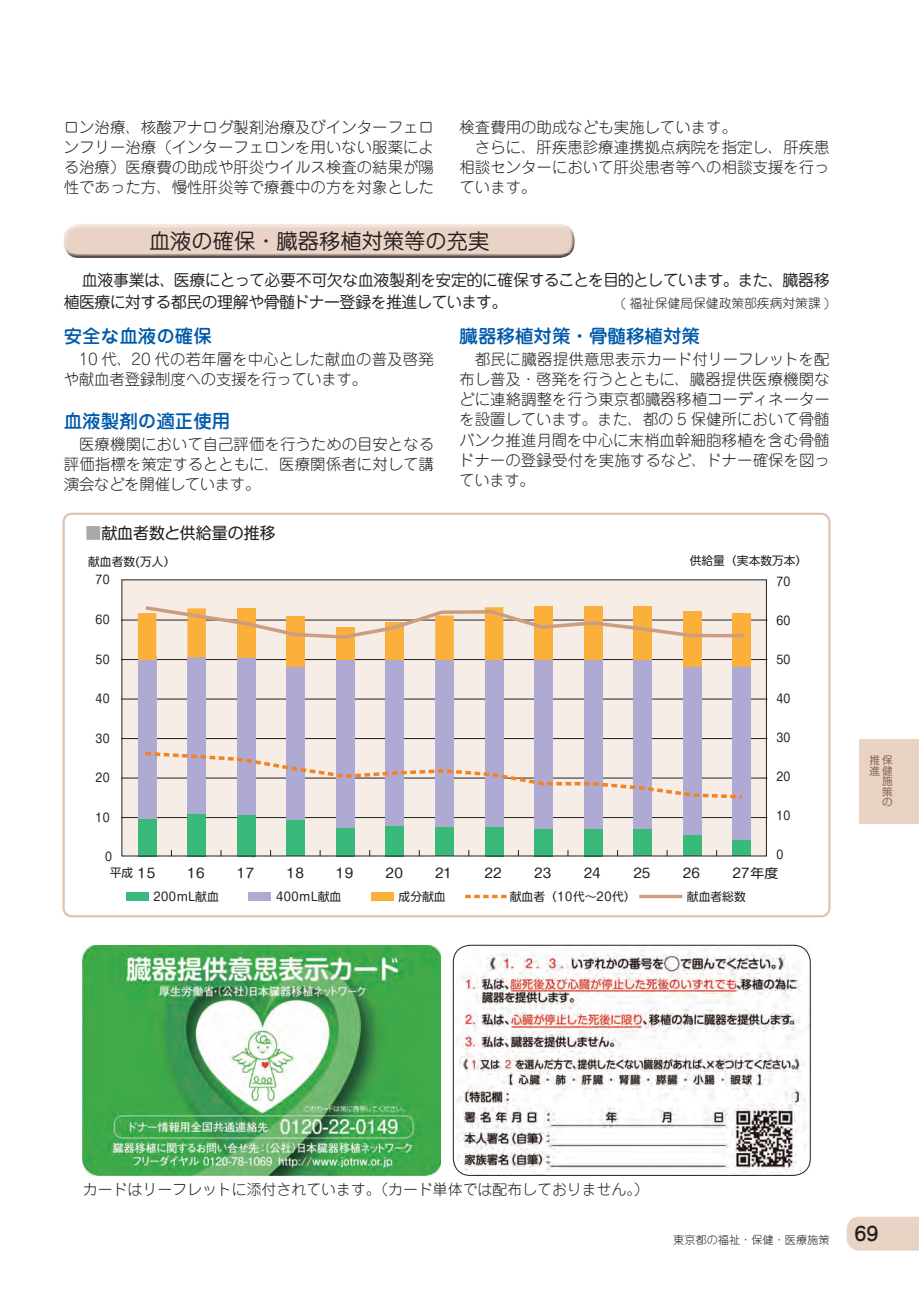
<style>
.page{position:relative;width:919px;height:1289px;background:#fff}
.page>*{position:absolute;margin:0;border:0;box-sizing:border-box;transform-origin:0 0}
.t1{font:21.3px "Jun 201 Pro";color:#231f20}
.t2{font:500 19.2px "Jun 34 Pro";color:#231f20}
.t3{font:500 18.45px "Jun 34 Pro";color:#015aaa}
.t4{font:15.9px/22.4px "Jun 201 Pro";letter-spacing:-.035em;color:#231f20}
.t5{font:15.9px "Shin M Go Pro";color:#231f20}
.t6{font:300 15.45px/20.2px "Jun 101 Pro";color:#231f20;text-align:justify}
.t7{font:300 14.85px "Jun 101 Pro";color:#231f20}
.t8{font:12.9px "Shin M Go Pro";color:#231f20;scale:1.08 1}
.t9{font:300 12.75px "Jun 101 Pro";color:#231f20}
.t10{font:11.7px "Shin M Go Pro";letter-spacing:.005em;color:#231f20;scale:.96 1}
.t11{font:11.7px "Shin M Go Pro";letter-spacing:.005em;color:#231f20}
.t12{font:11.7px "Shin M Go Pro";letter-spacing:.035em;color:#231f20}
.t13{font:11.7px "Shin M Go Pro";letter-spacing:.045em;color:#231f20}
.t14{font:300 11.1px "Jun 101 Pro";color:#231f20}
.t15{font:10.65px/10.6px "Shin M Go Pro";color:#886955;text-align:right}
.s1{color:#a8a9ad}
</style>
<div class="page">
<div style="left:859px;top:739px;width:59px;height:84px;background:#e9d3c4"></div>
<div style="left:846px;top:1216px;width:72px;height:34px;background:#e9d3c4"></div>
<img style="left:67px;top:253px;width:504px;height:5px">
<div style="left:64px;top:228px;width:510px;height:25px;background:#e9d3c4"></div>
<div style="left:63px;top:512px;width:767px;height:405px;border:2px solid #dec0ac;border-radius:8px"></div>
<div style="left:122px;top:580px;width:644px;height:276px;background:#f6ede6"></div>
<hr style="left:121px;top:777px;width:646px;height:1px;background:#231f20">
<hr style="left:121px;top:738px;width:646px;height:1px;background:#231f20">
<hr style="left:121px;top:698px;width:646px;height:1px;background:#231f20">
<hr style="left:121px;top:659px;width:646px;height:1px;background:#231f20">
<hr style="left:121px;top:619px;width:646px;height:1px;background:#231f20">
<hr style="left:121px;top:817px;width:646px;height:1px;background:#231f20">
<div style="left:126px;top:892px;width:22px;height:8px;background:#39b97a"></div>
<div style="left:248px;top:892px;width:23px;height:8px;background:#afaad3"></div>
<div style="left:371px;top:892px;width:23px;height:8px;background:#fbb03b"></div>
<svg style="left:639px;top:894px;width:43px;height:4px"></svg>
<svg style="left:465px;top:894px;width:42px;height:4px"></svg>
<div style="left:138px;top:816px;width:18px;height:40px;background:#39b97a"></div>
<div style="left:187px;top:811px;width:19px;height:45px;background:#39b97a"></div>
<div style="left:237px;top:807px;width:18px;height:49px;background:#39b97a"></div>
<div style="left:286px;top:814px;width:19px;height:42px;background:#39b97a"></div>
<div style="left:336px;top:819px;width:18px;height:37px;background:#39b97a"></div>
<div style="left:385px;top:819px;width:19px;height:37px;background:#39b97a"></div>
<div style="left:435px;top:825px;width:18px;height:31px;background:#39b97a"></div>
<div style="left:485px;top:826px;width:18px;height:30px;background:#39b97a"></div>
<div style="left:584px;top:828px;width:18px;height:28px;background:#39b97a"></div>
<div style="left:633px;top:828px;width:19px;height:28px;background:#39b97a"></div>
<div style="left:683px;top:828px;width:18px;height:28px;background:#39b97a"></div>
<div style="left:732px;top:834px;width:19px;height:22px;background:#39b97a"></div>
<div style="left:732px;top:613px;width:19px;height:54px;background:#fbb03b"></div>
<div style="left:732px;top:667px;width:19px;height:173px;background:#afaad3"></div>
<div style="left:534px;top:826px;width:19px;height:30px;background:#39b97a"></div>
<div style="left:138px;top:655px;width:18px;height:163px;background:#afaad3"></div>
<div style="left:187px;top:657px;width:19px;height:157px;background:#afaad3"></div>
<div style="left:237px;top:658px;width:18px;height:156px;background:#afaad3"></div>
<div style="left:286px;top:657px;width:19px;height:162px;background:#afaad3"></div>
<div style="left:336px;top:660px;width:18px;height:167px;background:#afaad3"></div>
<div style="left:385px;top:660px;width:19px;height:165px;background:#afaad3"></div>
<div style="left:435px;top:660px;width:18px;height:166px;background:#afaad3"></div>
<div style="left:534px;top:660px;width:19px;height:168px;background:#afaad3"></div>
<div style="left:584px;top:660px;width:18px;height:168px;background:#afaad3"></div>
<div style="left:633px;top:660px;width:19px;height:168px;background:#afaad3"></div>
<div style="left:683px;top:666px;width:18px;height:168px;background:#afaad3"></div>
<div style="left:485px;top:660px;width:18px;height:166px;background:#afaad3"></div>
<div style="left:286px;top:616px;width:19px;height:51px;background:#fbb03b"></div>
<div style="left:683px;top:610px;width:18px;height:56px;background:#fbb03b"></div>
<svg style="left:138px;top:606px;width:606px;height:54px"></svg>
<svg style="left:145px;top:749px;width:597px;height:51px"></svg>
<img style="left:83px;top:945px;width:358px;height:230px">
<img style="left:453px;top:945px;width:357px;height:230px">
<div style="left:453px;top:945px;width:357px;height:230px;border:1px solid #231f20;border-radius:17px"></div>
<p class="t6" style="left:64px;top:115px;width:371px">ロン治療、核酸アナログ製剤治療及びインターフェロンフリー治療（インターフェロンを用いない服薬による治療）医療費の助成や肝炎ウイルス検査の結果が陽性であった方、慢性肝炎等で療養中の方を対象とした</p>
<p class="t6" style="left:459px;top:115px;width:279px">検査費用の助成なども実施しています。</p>
<p class="t6" style="left:475px;top:135px;width:356px">さらに、肝疾患診療連携拠点病院を指定し、肝疾患</p>
<p class="t6" style="left:459px;top:155px;width:371px">相談センターにおいて肝炎患者等への相談支援を行っ</p>
<p class="t6" style="left:459px;top:175px;width:79px">ています。</p>
<h1 class="t1" style="left:149px;top:224px;width:342px">血液の確保・臓器移植対策等の充実</h1>
<p class="t4" style="left:64px;top:266px;width:767px;text-indent:18px">血液事業は、医療にとって必要不可欠な血液製剤を安定的に確保することを目的としています。また、臓器移植医療に対する都民の理解や骨髄ドナー登録を推進しています。</p>
<p class="t9" style="left:620px;top:293px;width:211px">( 福祉保健局保健政策部疾病対策課 )</p>
<p class="t3" style="left:64px;top:321px;width:149px">安全な血液の確保</p>
<p class="t6" style="left:64px;top:347px;width:372px;text-indent:15px">10 代、20 代の若年層を中心とした献血の普及啓発や献血者登録制度への支援を行っています。</p>
<p class="t3" style="left:64px;top:406px;width:168px">血液製剤の適正使用</p>
<p class="t6" style="left:64px;top:432px;width:372px;text-indent:15px">医療機関において自己評価を行うための目安となる評価指標を策定するとともに、医療関係者に対して講演会などを開催しています。</p>
<p class="t3" style="left:459px;top:321px;width:242px">臓器移植対策・骨髄移植対策</p>
<p class="t6" style="left:459px;top:347px;width:372px;text-indent:16px">都民に臓器提供意思表示カード付リーフレットを配布し普及・啓発を行うとともに、臓器提供医療機関などに連絡調整を行う東京都臓器移植コーディネーターを設置しています。また、都の 5 保健所において骨髄バンク推進月間を中心に末梢血幹細胞移植を含む骨髄ドナーの登録受付を実施するなど、ドナー確保を図っています。</p>
<p class="t5" style="left:85px;top:520px;width:192px"><span class="s1">■</span>献血者数と供給量の推移</p>
<p class="t11" style="left:88px;top:552px;width:89px">献血者数(万人）</p>
<p class="t11" style="left:689px;top:551px;width:119px">供給量（実本数万本）</p>
<p class="t10" style="left:96px;top:570px;width:16px">70</p>
<p class="t10" style="left:776px;top:572px;width:16px">70</p>
<p class="t10" style="left:96px;top:610px;width:16px">60</p>
<p class="t10" style="left:776px;top:611px;width:16px">60</p>
<p class="t10" style="left:96px;top:649px;width:16px">50</p>
<p class="t10" style="left:776px;top:650px;width:16px">50</p>
<p class="t10" style="left:96px;top:689px;width:16px">40</p>
<p class="t10" style="left:776px;top:689px;width:16px">40</p>
<p class="t10" style="left:96px;top:728px;width:16px">30</p>
<p class="t10" style="left:776px;top:728px;width:16px">30</p>
<p class="t10" style="left:96px;top:768px;width:16px">20</p>
<p class="t10" style="left:776px;top:767px;width:16px">20</p>
<p class="t10" style="left:96px;top:807px;width:16px">10</p>
<p class="t10" style="left:776px;top:806px;width:16px">10</p>
<p class="t10" style="left:105px;top:847px;width:9px">0</p>
<p class="t10" style="left:776px;top:845px;width:9px">0</p>
<p class="t8" style="left:138px;top:863px;width:18px">15</p>
<p class="t8" style="left:187px;top:863px;width:18px">16</p>
<p class="t8" style="left:237px;top:863px;width:18px">17</p>
<p class="t8" style="left:286px;top:863px;width:18px">18</p>
<p class="t8" style="left:336px;top:863px;width:18px">19</p>
<p class="t8" style="left:385px;top:863px;width:18px">20</p>
<p class="t8" style="left:435px;top:863px;width:17px">21</p>
<p class="t8" style="left:484px;top:863px;width:17px">22</p>
<p class="t8" style="left:534px;top:863px;width:17px">23</p>
<p class="t8" style="left:583px;top:863px;width:17px">24</p>
<p class="t8" style="left:633px;top:863px;width:17px">25</p>
<p class="t8" style="left:682px;top:863px;width:17px">26</p>
<p class="t8" style="left:732px;top:862px;width:44px">27年度</p>
<p class="t11" style="left:110px;top:863px;width:25px">平成</p>
<p class="t12" style="left:153px;top:886px;width:67px">200mL献血</p>
<p class="t12" style="left:276px;top:886px;width:67px">400mL献血</p>
<p class="t11" style="left:398px;top:886px;width:49px">成分献血</p>
<p class="t13" style="left:510px;top:886px;width:127px">献血者（10代～20代）</p>
<p class="t11" style="left:686px;top:886px;width:60px">献血者総数</p>
<p class="t15" style="left:869px;top:753px;width:25px">推保進健施策<br>の</p>
<p class="t7" style="left:83px;top:1177px;width:567px">カードはリーフレットに添付されています。（カード単体では配布しておりません。）</p>
<p class="t14" style="left:673px;top:1231px;width:158px">東京都の福祉・保健・医療施策</p>
<p class="t2" style="left:854px;top:1218px;width:26px">69</p>
</div>
